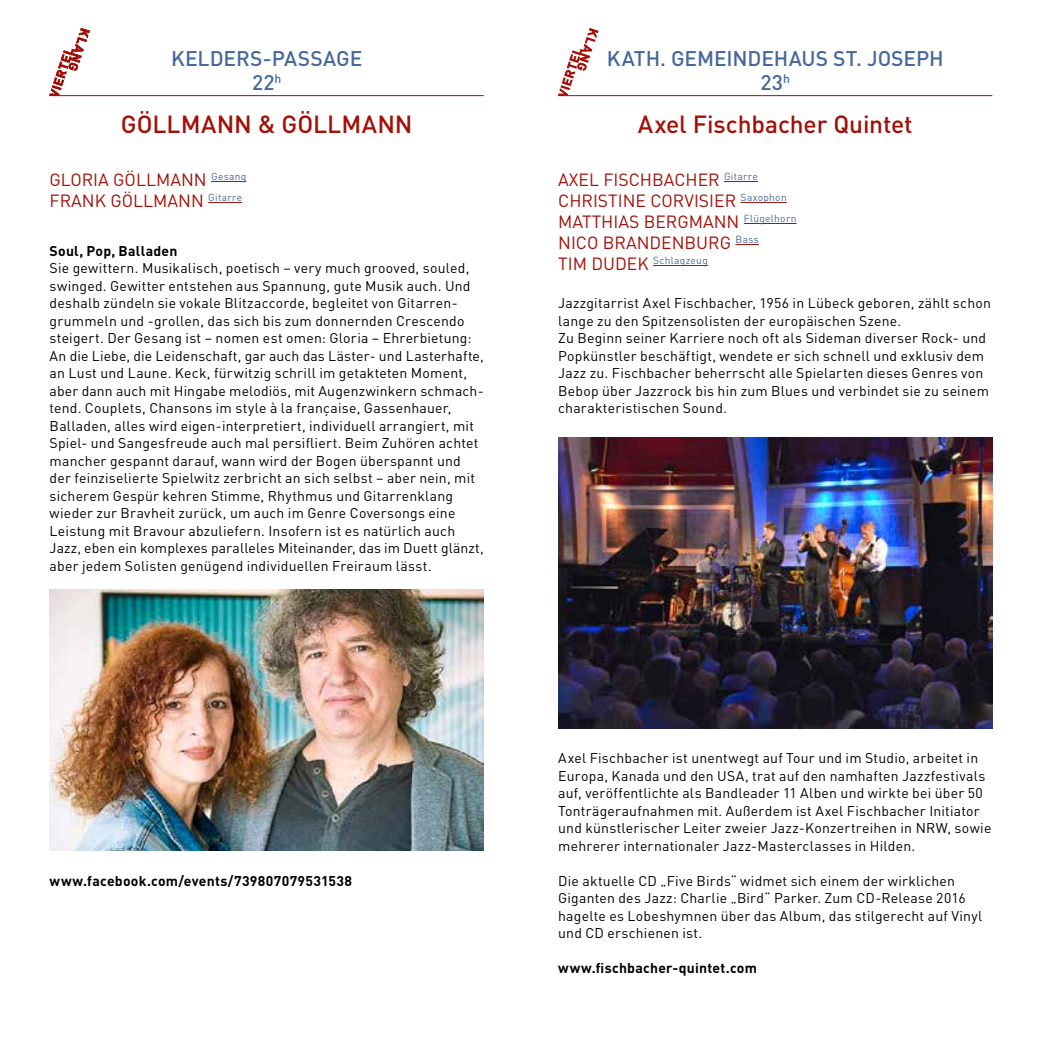
<style>
.page{position:relative;width:1042px;height:1042px;background:#fff}
.page>*{position:absolute;margin:0;border:0;box-sizing:border-box;transform-origin:0 0}
.t1{font:500 24.5px "DIN";letter-spacing:-.005em;color:#a31008}
.t2{font:500 21px/24.5px "DIN";letter-spacing:-.005em;color:#46699c;text-align:center}
.t3{font:17.5px/21px "DIN";color:#a31008}
.t4{font:14px/17.5px "DIN";letter-spacing:.015em;color:#000}
.t5{font:700 14px "DIN";letter-spacing:.02em;color:#000}
.t6{font:10.15px "DIN";letter-spacing:.025em;color:#46699c}
.s1{font-size:17.5px;color:#a31008}
</style>
<div class="page">
<svg style="left:558px;top:28px;width:40px;height:67px"></svg>
<hr style="left:558px;top:95px;width:434px;height:1px;background:#a31008">
<hr style="left:724px;top:181px;width:34px;height:1px;background:#a31008">
<hr style="left:740px;top:202px;width:47px;height:1px;background:#a31008">
<hr style="left:744px;top:223px;width:52px;height:1px;background:#a31008">
<svg style="left:735px;top:244px;width:24px;height:1px"></svg>
<hr style="left:653px;top:265px;width:55px;height:1px;background:#a31008">
<img style="left:558px;top:438px;width:434px;height:290px">
<svg style="left:49px;top:28px;width:41px;height:68px"></svg>
<hr style="left:211px;top:181px;width:35px;height:1px;background:#a31008">
<hr style="left:208px;top:202px;width:34px;height:1px;background:#a31008">
<hr style="left:50px;top:95px;width:434px;height:1px;background:#a31008">
<img style="left:50px;top:590px;width:434px;height:261px">
<h2 class="t2" style="left:171px;top:45px;width:193px">KELDERS-PASSAGE<br>22<sup>h</sup></h2>
<h1 class="t1" style="left:121px;top:109px;width:293px">GÖLLMANN &amp; GÖLLMANN</h1>
<p class="t3" style="left:50px;top:168px;width:198px">GLORIA GÖLLMANN <sup>Gesang<br></sup>FRANK GÖLLMANN <sup>Gitarre</sup></p>
<p class="t5" style="left:50px;top:241px;width:129px">Soul, Pop, Balladen</p>
<p class="t4" style="left:50px;top:259px;width:436px">Sie gewittern. Musikalisch, poetisch – very much grooved, souled, swinged. Gewitter entstehen aus Spannung, gute Musik auch. Und deshalb zündeln sie vokale Blitzaccorde, begleitet von Gitarren&shy;grummeln und -grollen, das sich bis zum donnernden Crescendo steigert. Der Gesang ist – nomen est omen: Gloria – Ehrerbietung:<br>An die Liebe, die Leidenschaft, gar auch das Läster- und Lasterhafte, an Lust und Laune. Keck, fürwitzig schrill im getakteten Moment, aber dann auch mit Hingabe melodiös, mit Augenzwinkern schmach&shy;tend. Couplets, Chansons im style à la française, Gassenhauer, Balladen, alles wird eigen-interpretiert, individuell arrangiert, mit Spiel- und Sangesfreude auch mal persifliert. Beim Zuhören achtet mancher gespannt darauf, wann wird der Bogen überspannt und der feinziselierte Spielwitz zerbricht an sich selbst – aber nein, mit sicherem Gespür kehren Stimme, Rhythmus und Gitarrenklang wieder zur Bravheit zurück, um auch im Genre Coversongs eine Leistung mit Bravour abzuliefern. Insofern ist es natürlich auch Jazz, eben ein komplexes paralleles Miteinander, das im Duett glänzt, aber jedem Solisten genügend individuellen Freiraum lässt.</p>
<p class="t5" style="left:50px;top:871px;width:304px">www.facebook.com/events/739807079531538</p>
<h2 class="t2" style="left:607px;top:45px;width:338px">KATH. GEMEINDEHAUS ST. JOSEPH<br>23<sup>h</sup></h2>
<h1 class="t1" style="left:638px;top:109px;width:276px">Axel Fischbacher Quintet</h1>
<p class="t3" style="left:558px;top:168px;width:240px">AXEL FISCHBACHER <sup>Gitarre<br></sup>CHRISTINE CORVISIER <sup>Saxophon<br></sup>MATTHIAS BERGMANN <sup>Flügelhorn<br></sup>NICO BRANDENBURG <sup>Bass</sup></p>
<p class="t6" style="left:558px;top:254px;width:151px"><span class="s1">TIM DUDEK</span> Schlagzeug</p>
<p class="t4" style="left:558px;top:294px;width:434px">Jazzgitarrist Axel Fischbacher, 1956 in Lübeck geboren, zählt schon lange zu den Spitzensolisten der europäischen Szene.<br>Zu Beginn seiner Karriere noch oft als Sideman diverser Rock- und Popkünstler beschäftigt, wendete er sich schnell und exklusiv dem Jazz zu. Fischbacher beherrscht alle Spielarten dieses Genres von Bebop über Jazzrock bis hin zum Blues und verbindet sie zu seinem charakteristischen Sound.</p>
<p class="t4" style="left:558px;top:749px;width:435px">Axel Fischbacher ist unentwegt auf Tour und im Studio, arbeitet in Europa, Kanada und den USA, trat auf den namhaften Jazzfestivals auf, veröffentlichte als Bandleader 11 Alben und wirkte bei über 50<br>Tonträgeraufnahmen mit. Außerdem ist Axel Fischbacher Initiator und künstlerischer Leiter zweier Jazz-Konzertreihen in NRW, sowie mehrerer internationaler Jazz-Masterclasses in Hilden.</p>
<p class="t4" style="left:558px;top:871px;width:425px">Die aktuelle CD „Five Birds“ widmet sich einem der wirklichen Giganten des Jazz: Charlie „Bird“ Parker. Zum CD-Release 2016 hagelte es Lobeshymnen über das Album, das stilgerecht auf Vinyl und CD erschienen ist.</p>
<p class="t5" style="left:558px;top:959px;width:200px">www.fischbacher-quintet.com</p>
</div>
